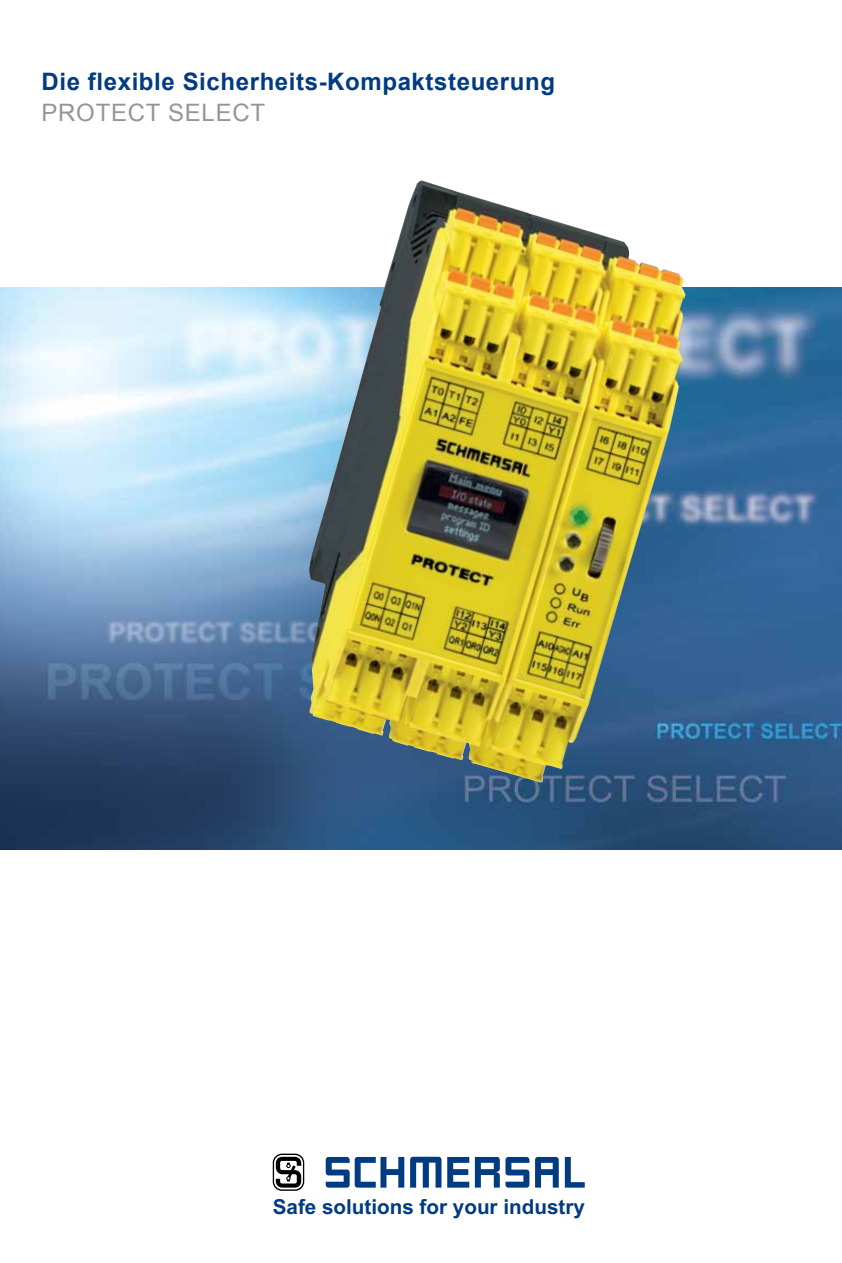
<style>
.page{position:relative;width:842px;height:1263px;background:#fff}
.page>*{position:absolute;margin:0;border:0;box-sizing:border-box;transform-origin:0 0}
.t1{font:700 24px "Arial";letter-spacing:.025em;color:#013b82}
.t2{font:24px "Arial";letter-spacing:.03em;color:#939598}
.t3{font:700 20.7px "Arial";color:#013b82}
</style>
<div class="page">
<img style="left:1px;top:288px;width:841px;height:562px">
<img style="left:309px;top:180px;width:376px;height:602px">
<svg style="left:273px;top:1153px;width:31px;height:38px"></svg>
<svg style="left:326px;top:1157px;width:78px;height:30px"></svg>
<svg style="left:447px;top:1157px;width:22px;height:30px"></svg>
<svg style="left:565px;top:1157px;width:20px;height:30px"></svg>
<svg style="left:410px;top:1157px;width:31px;height:30px"></svg>
<svg style="left:475px;top:1157px;width:54px;height:30px"></svg>
<svg style="left:535px;top:1157px;width:24px;height:30px"></svg>
<p class="t1" style="left:41px;top:66px;width:515px">Die flexible Sicherheits-Kompaktsteuerung</p>
<p class="t2" style="left:41px;top:96px;width:225px">PROTECT SELECT</p>
<p class="t3" style="left:273px;top:1193px;width:314px">Safe solutions for your industry</p>
</div>
